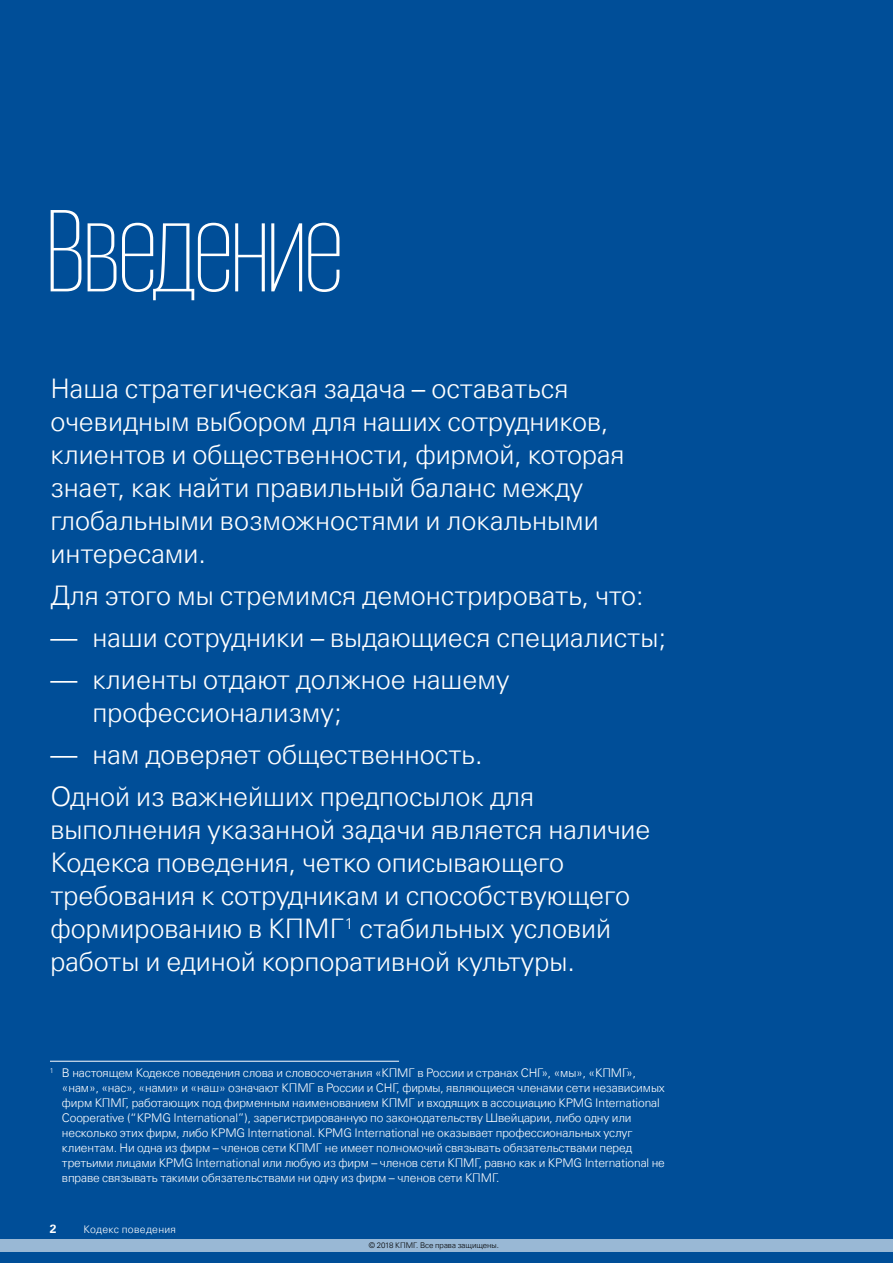
<style>
.page{position:relative;width:893px;height:1263px;background:#004e98}
.page>*{position:absolute;margin:0;border:0;box-sizing:border-box;transform-origin:0 0}
.t1{font:200 120px "KPMG Cyrillic";letter-spacing:-.015em;color:#fff}
.t2{font:300 27px/33px "Universfor KPMG";color:#fff}
.t3{font:300 12px/15px "Universfor KPMG";letter-spacing:-.01em;color:#fff}
.t4{font:700 12px "Universfor KPMG";color:#fff}
.t5{font:300 10.5px "Universfor KPMG";letter-spacing:.03em;color:#fff}
.t6{font:300 7.8px "Universfor KPMG";color:#000}
</style>
<div class="page">
<hr style="left:50px;top:1061px;width:349px;height:1px;background:#fff">
<div style="left:0;top:1239px;width:893px;height:13px;background:#99b8d5"></div>
<h1 class="t1" style="left:46px;top:194px;width:298px">Введение</h1>
<h2 class="t2" style="left:50px;top:371px;width:576px">Наша стратегическая задача – оставаться очевидным выбором для наших сотрудников, клиентов и общественности, фирмой, которая знает, как найти правильный баланс между глобальными возможностями и локальными интересами.</h2>
<h2 class="t2" style="left:50px;top:578px;width:595px">Для этого мы стремимся демонстрировать, что:</h2>
<h2 class="t2" style="left:50px;top:620px;width:617px">— наши сотрудники – выдающиеся специалисты;</h2>
<h2 class="t2" style="left:92px;top:662px;width:419px;text-indent:-42px">— клиенты отдают должное нашему профессионализму;</h2>
<h2 class="t2" style="left:50px;top:733px;width:485px;line-height:42px">— нам доверяет общественность.<br>Одной из важнейших предпосылок для</h2>
<h2 class="t2" style="left:50px;top:812px;width:602px">выполнения указанной задачи является наличие Кодекса поведения, четко описывающего требования к сотрудникам и способствующего формированию в КПМГ<sup>1</sup> стабильных условий работы и единой корпоративной культуры.</h2>
<p class="t3" style="left:62px;top:1065px;width:604px;text-indent:-12px"><sup>1</sup> В настоящем Кодексе поведения слова и словосочетания «КПМГ в России и странах СНГ», «мы», «КПМГ», «нам», «нас», «нами» и «наш» означают КПМГ в России и СНГ, фирмы, являющиеся членами сети независимых фирм КПМГ, работающих под фирменным наименованием КПМГ и входящих в ассоциацию KPMG International Cooperative (“KPMG International”), зарегистрированную по законодательству Швейцарии, либо одну или несколько этих фирм, либо KPMG International. KPMG International не оказывает профессиональных услуг клиентам. Ни одна из фирм – членов сети КПМГ не имеет полномочий связывать обязательствами перед третьими лицами KPMG International или любую из фирм – членов сети КПМГ, равно как и KPMG International не вправе связывать такими обязательствами ни одну из фирм – членов сети КПМГ.</p>
<p class="t4" style="left:50px;top:1221px;width:8px">2</p>
<p class="t5" style="left:84px;top:1223px;width:94px">Кодекс поведения</p>
<p class="t6" style="left:369px;top:1241px;width:132px">© 2018 КПМГ. Все права защищены.</p>
</div>
